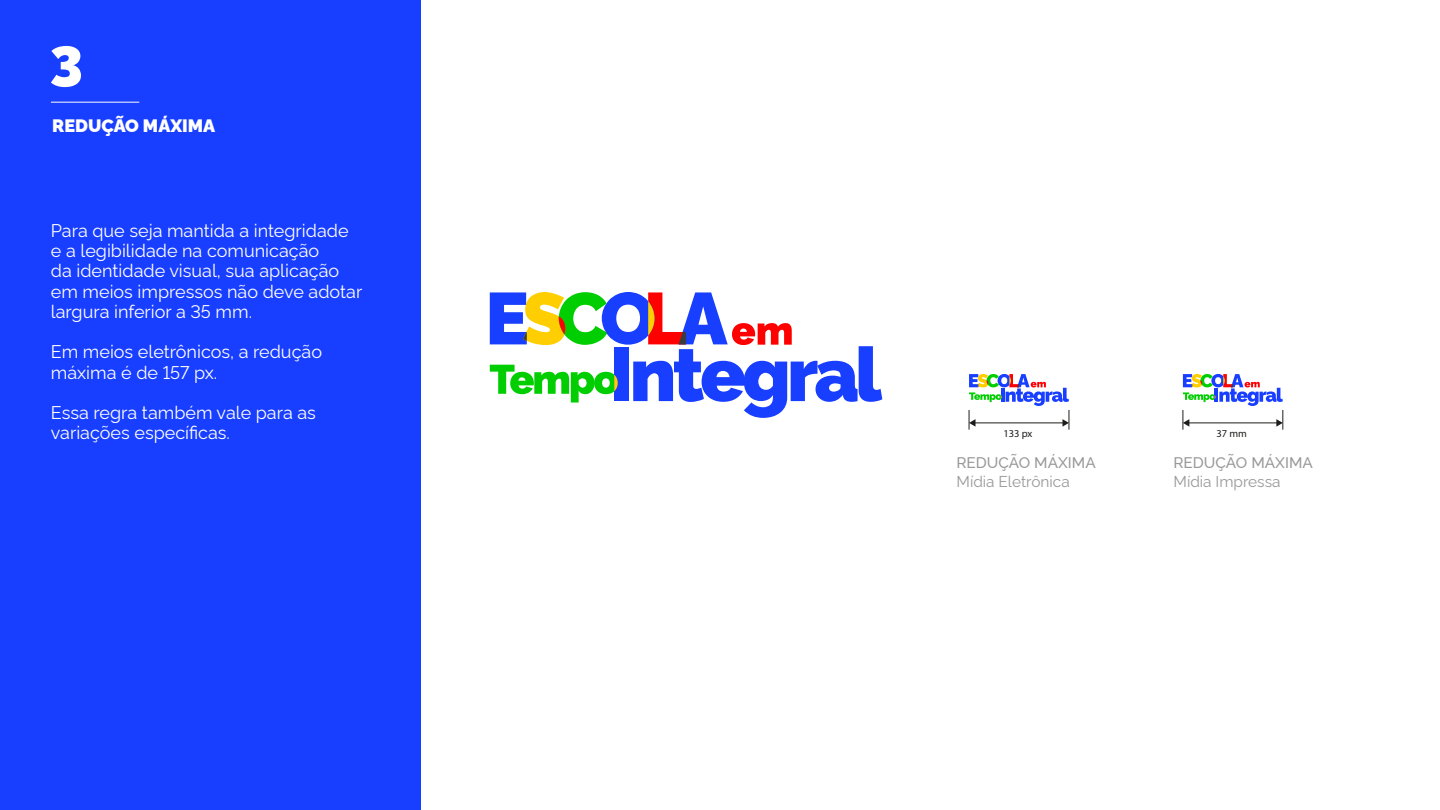
<style>
.page{position:relative;width:1440px;height:810px;background:#fff}
.page>*{position:absolute;margin:0;border:0;box-sizing:border-box;transform-origin:0 0}
.t1{font:900 57px "Rawline";color:#fff}
.t2{font:18px/20.2px "Rawline";color:#fff}
.t3{font:900 18px "Rawline";color:#fff}
.t4{font:15.38px "Rawline";color:#999}
.t5{font:500 15.38px "Rawline";color:#999}
.t6{font:10.5px "Myriad Pro";color:#1d1d1b}
</style>
<div class="page">
<div style="left:0;top:0;width:421px;height:810px;background:#183eff"></div>
<hr style="left:51px;top:102px;width:88px;height:1px;background:#fff">
<svg style="left:490px;top:292px;width:392px;height:126px"></svg>
<svg style="left:1183px;top:374px;width:101px;height:56px"></svg>
<svg style="left:969px;top:374px;width:101px;height:56px"></svg>
<h1 class="t1" style="left:50px;top:23px;width:35px">3</h1>
<p class="t3" style="left:52px;top:112px;width:164px">REDUÇÃO MÁXIMA</p>
<p class="t2" style="left:51px;top:219px;width:313px">Para que seja mantida a integridade e a legibilidade na comunicação<br>da identidade visual, sua aplicação em meios impressos não deve adotar largura inferior a 35 mm.</p>
<p class="t2" style="left:51px;top:340px;width:273px">Em meios eletrônicos, a redução máxima é de 157 px.</p>
<p class="t2" style="left:51px;top:401px;width:267px">Essa regra também vale para as variações específicas.</p>
<p class="t6" style="left:1003px;top:427px;width:31px">133 px</p>
<p class="t6" style="left:1217px;top:427px;width:32px">37 mm</p>
<p class="t5" style="left:957px;top:451px;width:141px">REDUÇÃO MÁXIMA</p>
<p class="t4" style="left:957px;top:469px;width:115px">Mídia Eletrônica</p>
<p class="t5" style="left:1174px;top:451px;width:141px">REDUÇÃO MÁXIMA</p>
<p class="t4" style="left:1174px;top:469px;width:108px">Mídia Impressa</p>
</div>
